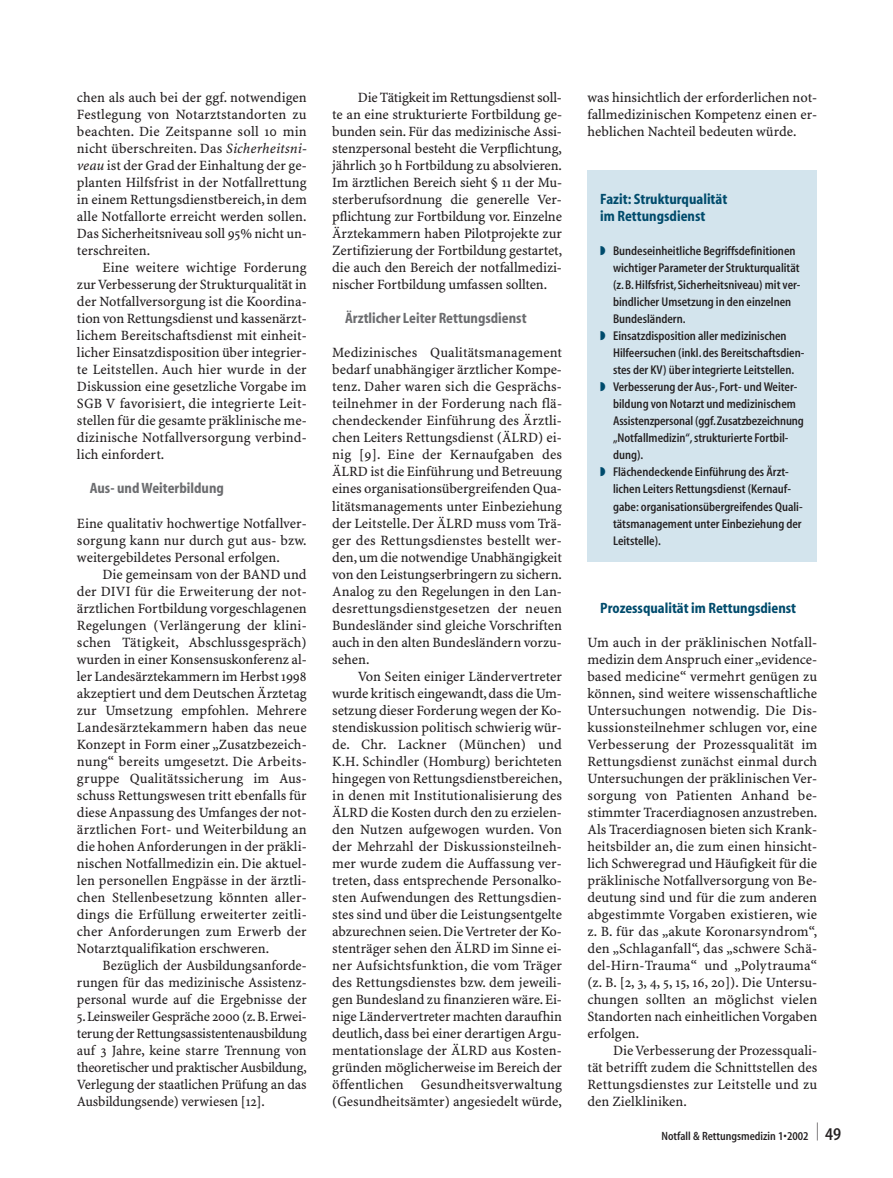
<style>
.page{position:relative;width:893px;height:1178px;background:#fff}
.page>*{position:absolute;margin:0;border:0;box-sizing:border-box;transform-origin:0 0}
.t1{font:700 condensed 15px/17px "S Myriad";color:#004b6c}
.t2{font:700 condensed 15px "S Myriad";color:#6c6d70}
.t3{font:14.25px/17px "S Minion Plus";color:#231f20;text-align:justify}
.t4{font:600 condensed 12.75px "S Myriad";color:#231f20}
.t5{font:600 condensed 12px "S Myriad";color:#231f20}
.s1{font-style:italic}
.s2{color:#004b6c}
.s3{font-size:18px}
</style>
<div class="page">
<div style="left:587px;top:170px;width:230px;height:391px;background:#d3e4ed"></div>
<p class="t3" style="left:77px;top:90px;width:231px">chen als auch bei der ggf. notwendigen Festlegung von Notarztstandorten zu beachten. Die Zeitspanne soll 10 min nicht überschreiten. Das <span class="s1">Sicherheitsni&shy;veau</span> ist der Grad der Einhaltung der ge&shy;planten Hilfsfrist in der Notfallrettung in einem Rettungsdienstbereich, in dem alle Notfallorte erreicht werden sollen.<br>Das Sicherheitsniveau soll 95% nicht un&shy;terschreiten.</p>
<p class="t3" style="left:77px;top:260px;width:231px;text-indent:26px">Eine weitere wichtige Forderung zur Verbesserung der Strukturqualität in der Notfallversorgung ist die Koordina&shy;tion von Rettungsdienst und kassenärzt&shy;lichem Bereitschaftsdienst mit einheit&shy;licher Einsatzdisposition über integrier&shy;te Leitstellen. Auch hier wurde in der Diskussion eine gesetzliche Vorgabe im SGB V favorisiert, die integrierte Leit&shy;stellen für die gesamte präklinische me&shy;dizinische Notfallversorgung verbind&shy;lich einfordert.</p>
<p class="t2" style="left:90px;top:483px;width:136px">Aus- und Weiterbildung</p>
<p class="t3" style="left:77px;top:515px;width:231px">Eine qualitativ hochwertige Notfallver&shy;sorgung kann nur durch gut aus- bzw. weitergebildetes Personal erfolgen.</p>
<p class="t3" style="left:77px;top:566px;width:231px;text-indent:26px">Die gemeinsam von der BAND und der DIVI für die Erweiterung der not&shy;ärztlichen Fortbildung vorgeschlagenen Regelungen (Verlängerung der klini&shy;schen Tätigkeit, Abschlussgespräch) wurden in einer Konsensuskonferenz al&shy;ler Landesärztekammern im Herbst 1998 akzeptiert und dem Deutschen Ärztetag zur Umsetzung empfohlen. Mehrere Landesärztekammern haben das neue Konzept in Form einer „Zusatzbezeich&shy;nung“ bereits umgesetzt. Die Arbeits&shy;gruppe Qualitätssicherung im Aus&shy;schuss Rettungswesen tritt ebenfalls für diese Anpassung des Umfanges der not&shy;ärztlichen Fort- und Weiterbildung an die hohen Anforderungen in der präkli&shy;nischen Notfallmedizin ein. Die aktuel&shy;len personellen Engpässe in der ärztli&shy;chen Stellenbesetzung könnten aller&shy;dings die Erfüllung erweiterter zeitli&shy;cher Anforderungen zum Erwerb der Notarztqualifikation erschweren.</p>
<p class="t3" style="left:77px;top:957px;width:231px;text-indent:26px">Bezüglich der Ausbildungsanforde&shy;rungen für das medizinische Assistenz&shy;personal wurde auf die Ergebnisse der 5.Leinsweiler Gespräche 2000 (z.B.Erwei&shy;terung der Rettungsassistentenausbildung auf 3 Jahre, keine starre Trennung von theoretischer und praktischer Ausbildung, Verlegung der staatlichen Prüfung an das Ausbildungsende) verwiesen [12].</p>
<p class="t3" style="left:332px;top:90px;width:231px;text-indent:26px">Die Tätigkeit im Rettungsdienst soll&shy;te an eine strukturierte Fortbildung ge&shy;bunden sein. Für das medizinische Assi&shy;stenzpersonal besteht die Verpflichtung, jährlich 30 h Fortbildung zu absolvieren.<br>Im ärztlichen Bereich sieht § 11 der Mu&shy;sterberufsordnung die generelle Ver&shy;pflichtung zur Fortbildung vor. Einzelne Ärztekammern haben Pilotprojekte zur Zertifizierung der Fortbildung gestartet, die auch den Bereich der notfallmedizi&shy;nischer Fortbildung umfassen sollten.</p>
<p class="t2" style="left:345px;top:313px;width:183px">Ärztlicher Leiter Rettungsdienst</p>
<p class="t3" style="left:332px;top:345px;width:231px">Medizinisches Qualitätsmanagement bedarf unabhängiger ärztlicher Kompe&shy;tenz. Daher waren sich die Gesprächs&shy;teilnehmer in der Forderung nach flä&shy;chendeckender Einführung des Ärztli&shy;chen Leiters Rettungsdienst (ÄLRD) ei&shy;nig [9]. Eine der Kernaufgaben des ÄLRD ist die Einführung und Betreuung eines organisationsübergreifenden Qua&shy;litätsmanagements unter Einbeziehung der Leitstelle. Der ÄLRD muss vom Trä&shy;ger des Rettungsdienstes bestellt wer&shy;den,um die notwendige Unabhängigkeit von den Leistungserbringern zu sichern.<br>Analog zu den Regelungen in den Lan&shy;desrettungsdienstgesetzen der neuen Bundesländer sind gleiche Vorschriften auch in den alten Bundesländern vorzu&shy;sehen.</p>
<p class="t3" style="left:332px;top:668px;width:231px;text-indent:26px">Von Seiten einiger Ländervertreter wurde kritisch eingewandt,dass die Um&shy;setzung dieser Forderung wegen der Ko&shy;stendiskussion politisch schwierig wür&shy;de. Chr. Lackner (München) und K.H. Schindler (Homburg) berichteten hingegen von Rettungsdienstbereichen, in denen mit Institutionalisierung des ÄLRD die Kosten durch den zu erzielen&shy;den Nutzen aufgewogen wurden. Von der Mehrzahl der Diskussionsteilneh&shy;mer wurde zudem die Auffassung ver&shy;treten, dass entsprechende Personalko&shy;sten Aufwendungen des Rettungsdien&shy;stes sind und über die Leistungsentgelte abzurechnen seien.Die Vertreter der Ko&shy;stenträger sehen den ÄLRD im Sinne ei&shy;ner Aufsichtsfunktion, die vom Träger des Rettungsdienstes bzw. dem jeweili&shy;gen Bundesland zu finanzieren wäre. Ei&shy;nige Ländervertreter machten daraufhin deutlich, dass bei einer derartigen Argu&shy;mentationslage der ÄLRD aus Kosten&shy;gründen möglicherweise im Bereich der öffentlichen Gesundheitsverwaltung (Gesundheitsämter) angesiedelt würde,</p>
<p class="t3" style="left:587px;top:90px;width:231px">was hinsichtlich der erforderlichen not&shy;fallmedizinischen Kompetenz einen er&shy;heblichen Nachteil bedeuten würde.</p>
<p class="t1" style="left:600px;top:192px;width:129px">Fazit: Strukturqualität im Rettungsdienst</p>
<p class="t4" style="left:600px;top:246px;width:197px"><span class="s2">◗</span> Bundeseinheitliche Begriffsdefinitionen</p>
<p class="t4" style="left:613px;top:263px;width:188px">wichtiger Parameter der Strukturqualität</p>
<p class="t4" style="left:613px;top:280px;width:189px">(z.B.Hilfsfrist, Sicherheitsniveau) mit ver-</p>
<p class="t4" style="left:613px;top:297px;width:180px">bindlicher Umsetzung in den einzelnen</p>
<p class="t4" style="left:613px;top:314px;width:74px">Bundesländern.</p>
<p class="t4" style="left:600px;top:331px;width:188px"><span class="s2">◗</span> Einsatzdisposition aller medizinischen</p>
<p class="t4" style="left:613px;top:348px;width:193px">Hilfeersuchen (inkl.des Bereitschaftsdien-</p>
<p class="t4" style="left:613px;top:365px;width:183px">stes der KV) über integrierte Leitstellen.</p>
<p class="t4" style="left:600px;top:382px;width:199px"><span class="s2">◗</span> Verbesserung der Aus-, Fort- und Weiter-</p>
<p class="t4" style="left:613px;top:399px;width:184px">bildung von Notarzt und medizinischem</p>
<p class="t4" style="left:613px;top:416px;width:192px">Assistenzpersonal (ggf.Zusatzbezeichnung</p>
<p class="t4" style="left:613px;top:433px;width:177px">„Notfallmedizin“, strukturierte Fortbil-</p>
<p class="t4" style="left:613px;top:450px;width:32px">dung).</p>
<p class="t4" style="left:600px;top:467px;width:190px"><span class="s2">◗</span> Flächendeckende Einführung des Ärzt-</p>
<p class="t4" style="left:613px;top:484px;width:179px">lichen Leiters Rettungsdienst (Kernauf-</p>
<p class="t4" style="left:613px;top:501px;width:191px">gabe: organisationsübergreifendes Quali-</p>
<p class="t4" style="left:613px;top:518px;width:190px">tätsmanagement unter Einbeziehung der</p>
<p class="t4" style="left:613px;top:535px;width:49px">Leitstelle).</p>
<p class="t1" style="left:600px;top:600px;width:197px">Prozessqualität im Rettungsdienst</p>
<p class="t3" style="left:587px;top:634px;width:231px">Um auch in der präklinischen Notfall&shy;medizin dem Anspruch einer „evidence&shy;based medicine“ vermehrt genügen zu können, sind weitere wissenschaftliche Untersuchungen notwendig. Die Dis&shy;kussionsteilnehmer schlugen vor, eine Verbesserung der Prozessqualität im Rettungsdienst zunächst einmal durch Untersuchungen der präklinischen Ver&shy;sorgung von Patienten Anhand be&shy;stimmter Tracerdiagnosen anzustreben.<br>Als Tracerdiagnosen bieten sich Krank&shy;heitsbilder an, die zum einen hinsicht&shy;lich Schweregrad und Häufigkeit für die präklinische Notfallversorgung von Be&shy;deutung sind und für die zum anderen abgestimmte Vorgaben existieren, wie z. B. für das „akute Koronarsyndrom“, den „Schlaganfall“, das „schwere Schä&shy;del-Hirn-Trauma“ und „Polytrauma“ (z. B. [2, 3, 4, 5, 15, 16, 20]). Die Untersu&shy;chungen sollten an möglichst vielen Standorten nach einheitlichen Vorgaben erfolgen.</p>
<p class="t3" style="left:587px;top:1043px;width:231px;text-indent:26px">Die Verbesserung der Prozessquali&shy;tät betrifft zudem die Schnittstellen des Rettungsdienstes zur Leitstelle und zu den Zielkliniken.</p>
<p class="t5" style="left:661px;top:1131px;width:181px">Notfall &amp; Rettungsmedizin 1•2002 <sup>|</sup> <span class="s3">49</span></p>
</div>
